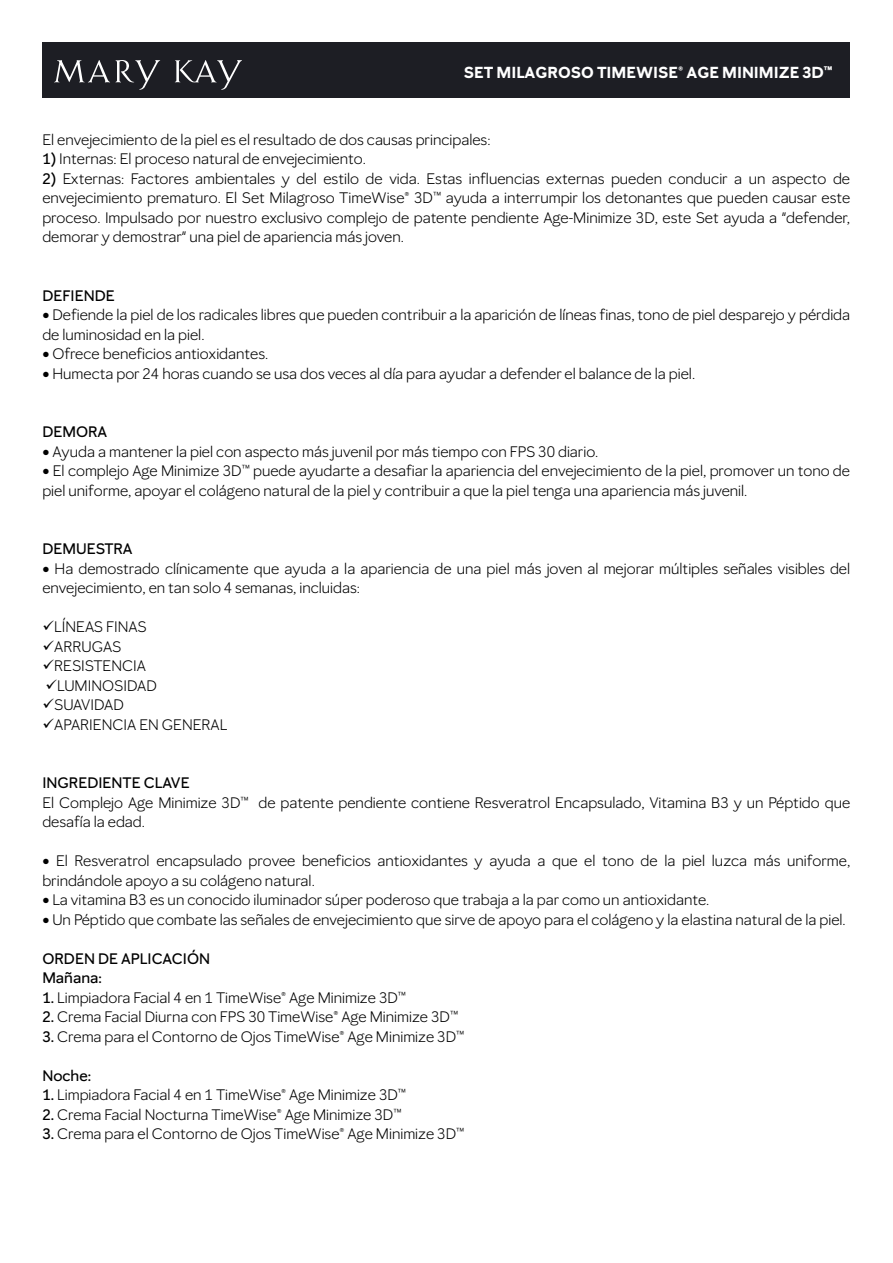
<style>
.page{position:relative;width:893px;height:1263px;background:#fff}
.page>*{position:absolute;margin:0;border:0;box-sizing:border-box;transform-origin:0 0}
.t1{font:700 15.75px "Mary Kay Sans";color:#fff}
.t2{font:15px/19.5px "Mary Kay Sans";color:#000}
.t3{font:500 15px/19.5px "Mary Kay Sans";color:#000}
.s1{font-weight:500}
</style>
<div class="page">
<div style="left:42px;top:43px;width:808px;height:55px;background:#1d1e24"></div>
<svg style="left:54px;top:60px;width:106px;height:30px"></svg>
<svg style="left:175px;top:60px;width:67px;height:30px"></svg>
<p class="t1" style="left:464px;top:62px;width:370px">SET MILAGROSO TIMEWISE® AGE MINIMIZE 3D™</p>
<p class="t2" style="left:42px;top:130px;width:450px">El envejecimiento de la piel es el resultado de dos causas principales:</p>
<p class="t2" style="left:42px;top:149px;width:325px"><span class="s1">1)</span> Internas: El proceso natural de envejecimiento.</p>
<p class="t2" style="left:42px;top:169px;width:809px;text-align:justify"><span class="s1">2)</span> Externas: Factores ambientales y del estilo de vida. Estas influencias externas pueden conducir a un aspecto de envejecimiento prematuro. El Set Milagroso TimeWise® 3D™ ayuda a interrumpir los detonantes que pueden causar este proceso. Impulsado por nuestro exclusivo complejo de patente pendiente Age-Minimize 3D, este Set ayuda a "defender, demorar y demostrar" una piel de apariencia más joven.</p>
<p class="t3" style="left:42px;top:286px;width:74px">DEFIENDE</p>
<p class="t2" style="left:42px;top:305px;width:809px">• Defiende la piel de los radicales libres que pueden contribuir a la aparición de líneas finas, tono de piel desparejo y pérdida de luminosidad en la piel.</p>
<p class="t2" style="left:42px;top:344px;width:227px">• Ofrece beneficios antioxidantes.</p>
<p class="t2" style="left:42px;top:364px;width:654px">• Humecta por 24 horas cuando se usa dos veces al día para ayudar a defender el balance de la piel.</p>
<p class="t3" style="left:42px;top:422px;width:66px">DEMORA</p>
<p class="t2" style="left:42px;top:442px;width:558px">• Ayuda a mantener la piel con aspecto más juvenil por más tiempo con FPS 30 diario.</p>
<p class="t2" style="left:42px;top:461px;width:809px">• El complejo Age Minimize 3D™ puede ayudarte a desafiar la apariencia del envejecimiento de la piel, promover un tono de piel uniforme, apoyar el colágeno natural de la piel y contribuir a que la piel tenga una apariencia más juvenil.</p>
<p class="t3" style="left:42px;top:539px;width:92px">DEMUESTRA</p>
<p class="t2" style="left:42px;top:559px;width:809px">• Ha demostrado clínicamente que ayuda a la apariencia de una piel más joven al mejorar múltiples señales visibles del envejecimiento, en tan solo 4 semanas, incluidas:</p>
<p class="t2" style="left:42px;top:617px;width:106px">✓LÍNEAS FINAS</p>
<p class="t2" style="left:42px;top:637px;width:80px">✓ARRUGAS</p>
<p class="t2" style="left:42px;top:656px;width:105px">✓RESISTENCIA</p>
<p class="t2" style="left:45px;top:676px;width:113px">✓LUMINOSIDAD</p>
<p class="t2" style="left:42px;top:695px;width:83px">✓SUAVIDAD</p>
<p class="t2" style="left:42px;top:715px;width:187px">✓APARIENCIA EN GENERAL</p>
<p class="t3" style="left:42px;top:773px;width:149px">INGREDIENTE CLAVE</p>
<p class="t2" style="left:42px;top:793px;width:809px">El Complejo Age Minimize 3D™ de patente pendiente contiene Resveratrol Encapsulado, Vitamina B3 y un Péptido que desafía la edad.</p>
<p class="t2" style="left:42px;top:851px;width:809px">• El Resveratrol encapsulado provee beneficios antioxidantes y ayuda a que el tono de la piel luzca más uniforme, brindándole apoyo a su colágeno natural.</p>
<p class="t2" style="left:42px;top:890px;width:669px">• La vitamina B3 es un conocido iluminador súper poderoso que trabaja a la par como un antioxidante.</p>
<p class="t2" style="left:42px;top:910px;width:805px">• Un Péptido que combate las señales de envejecimiento que sirve de apoyo para el colágeno y la elastina natural de la piel.</p>
<p class="t3" style="left:42px;top:949px;width:169px">ORDEN DE APLICACIÓN<br>Mañana:</p>
<p class="t2" style="left:42px;top:988px;width:365px"><span class="s1">1.</span> Limpiadora Facial 4 en 1 TimeWise® Age Minimize 3D™</p>
<p class="t2" style="left:42px;top:1007px;width:417px"><span class="s1">2.</span> Crema Facial Diurna con FPS 30 TimeWise® Age Minimize 3D™</p>
<p class="t2" style="left:42px;top:1027px;width:424px"><span class="s1">3.</span> Crema para el Contorno de Ojos TimeWise® Age Minimize 3D™</p>
<p class="t3" style="left:42px;top:1066px;width:50px">Noche:</p>
<p class="t2" style="left:42px;top:1085px;width:365px"><span class="s1">1.</span> Limpiadora Facial 4 en 1 TimeWise® Age Minimize 3D™</p>
<p class="t2" style="left:42px;top:1105px;width:361px"><span class="s1">2.</span> Crema Facial Nocturna TimeWise® Age Minimize 3D™</p>
<p class="t2" style="left:42px;top:1124px;width:424px"><span class="s1">3.</span> Crema para el Contorno de Ojos TimeWise® Age Minimize 3D™</p>
</div>
